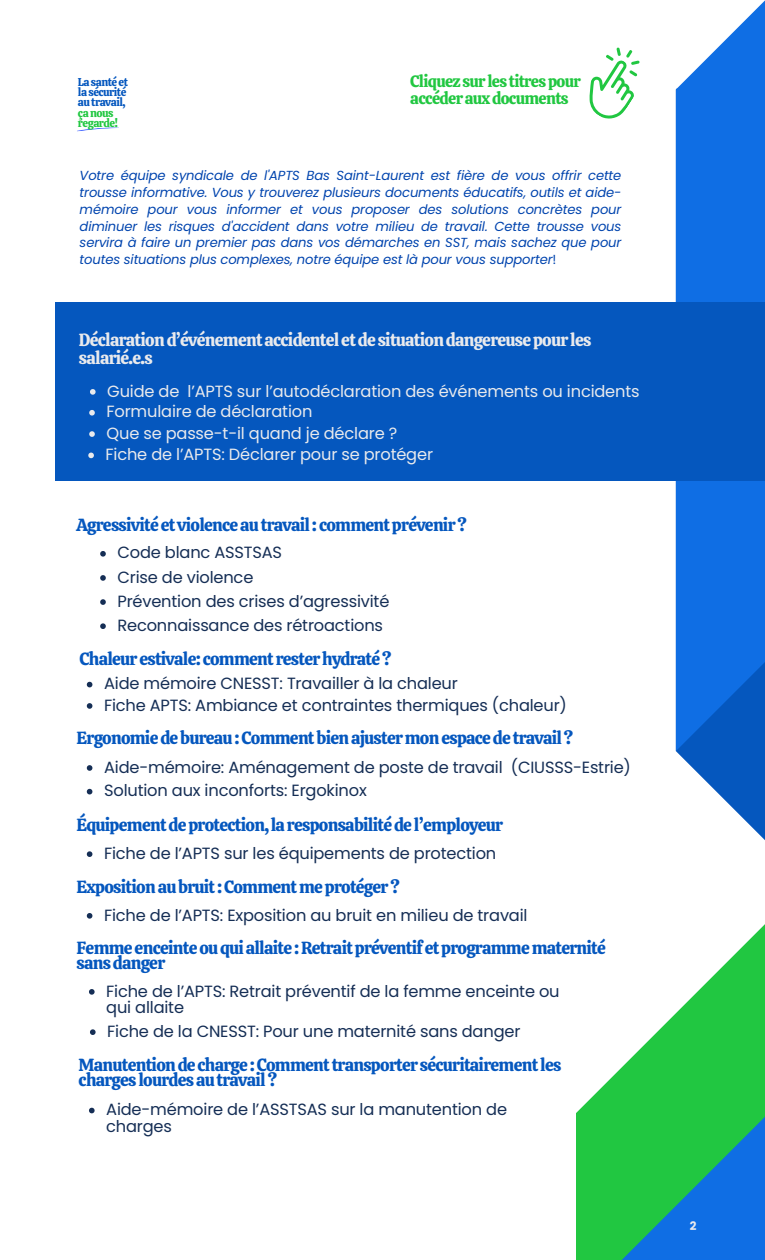
<style>
.page{position:relative;width:765px;height:1260px;background:#fff}
.page>*{position:absolute;margin:0;border:0;box-sizing:border-box;transform-origin:0 0}
.t1{font:17.5px/15px "Calistoga";letter-spacing:-.04em;color:#0557be}
.t2{font:17.5px/17.8px "Calistoga";letter-spacing:-.04em;color:#e9eaed}
.t3{font:16.25px/16.9px "Poppins";letter-spacing:-.01em;color:#152e55}
.t4{font:16.25px "Poppins";letter-spacing:-.01em;color:#e9eaed}
.t5{font:16.25px/16.6px "Calistoga";letter-spacing:-.04em;color:#21c741}
.t6{font:italic 13.12px/16.9px "Poppins";letter-spacing:-.01em;color:#0044ae;text-align:justify}
.t7{font:700 11.75px "Poppins";color:#e9eaed}
.t8{font:11.25px/10.2px "Calistoga";letter-spacing:-.04em;color:#0557be}
.t9{font:11.25px/10.2px "Calistoga";letter-spacing:-.04em;color:#21c741}
.s1{font-style:normal}
</style>
<div class="page">
<svg style="left:577px;top:647px;width:99px;height:613px"></svg>
<svg style="left:676px;top:751px;width:89px;height:509px"></svg>
<svg style="left:676px;top:0;width:89px;height:751px;background:#2177e3"></svg>
<svg style="left:77px;top:127px;width:42px;height:5px"></svg>
<div style="left:55px;top:302px;width:710px;height:179px;background:#0557be"></div>
<svg style="left:589px;top:47px;width:51px;height:72px"></svg>
<svg style="left:87px;top:765px;width:5px;height:6px"></svg>
<svg style="left:89px;top:410px;width:6px;height:6px"></svg>
<svg style="left:90px;top:389px;width:6px;height:6px"></svg>
<svg style="left:87px;top:913px;width:5px;height:6px"></svg>
<svg style="left:87px;top:851px;width:5px;height:6px"></svg>
<svg style="left:87px;top:789px;width:5px;height:5px"></svg>
<svg style="left:100px;top:551px;width:6px;height:6px"></svg>
<svg style="left:100px;top:575px;width:6px;height:6px"></svg>
<svg style="left:100px;top:599px;width:6px;height:6px"></svg>
<svg style="left:100px;top:623px;width:6px;height:6px"></svg>
<svg style="left:87px;top:682px;width:5px;height:5px"></svg>
<svg style="left:89px;top:1108px;width:6px;height:5px"></svg>
<svg style="left:89px;top:989px;width:6px;height:6px"></svg>
<svg style="left:89px;top:431px;width:6px;height:6px"></svg>
<svg style="left:87px;top:703px;width:5px;height:6px"></svg>
<svg style="left:90px;top:1029px;width:6px;height:6px"></svg>
<svg style="left:88px;top:453px;width:6px;height:5px"></svg>
<p class="t8" style="left:78px;top:77px;width:52px">Lasantéet lasécurité autravail,</p>
<p class="t9" style="left:78px;top:108px;width:41px">çanous regarde!</p>
<p class="t5" style="left:410px;top:73px;width:172px">Cliquezsurlestitrespour accéderauxdocuments</p>
<p class="t6" style="left:80px;top:167px;width:543px">Votre équipe syndicale de l'APTS Bas Saint-Laurent est fière de vous offrir cette trousse informative. Vous y trouverez plusieurs documents éducatifs, outils et aide&shy;mémoire pour vous informer et vous proposer des solutions concrètes pour diminuer les risques d'accident dans votre milieu de travail. Cette trousse vous servira à faire un premier pas dans vos démarches en SST, mais sachez que pour toutes situations plus complexes, notre équipe est là pour vous supporter<span class="s1">!</span></p>
<p class="t2" style="left:79px;top:331px;width:514px">Déclarationd’événementaccidenteletdesituationdangereusepourles salarié.e.s</p>
<p class="t4" style="left:107px;top:379px;width:534px">Guide de l’APTS sur l’autodéclaration des événements ou incidents</p>
<h1 class="t4" style="left:107px;top:400px;width:207px">Formulaire de déclaration</h1>
<p class="t4" style="left:107px;top:422px;width:292px">Que se passe-t-il quand je déclare ?</p>
<h1 class="t4" style="left:106px;top:443px;width:329px">Fiche de l’APTS: Déclarer pour se protéger</h1>
<p class="t1" style="left:76px;top:518px;width:392px">Agressivitéetviolenceautravail:commentprévenir?</p>
<p class="t3" style="left:117px;top:544px;width:166px">Code blanc ASSTSAS</p>
<p class="t3" style="left:117px;top:568px;width:137px">Crise de violence</p>
<p class="t3" style="left:117px;top:593px;width:273px">Prévention des crises d’agressivité</p>
<h1 class="t3" style="left:117px;top:617px;width:267px">Reconnaissance des rétroactions</h1>
<p class="t1" style="left:80px;top:652px;width:313px">Chaleurestivale:commentresterhydraté?</p>
<h1 class="t3" style="left:104px;top:675px;width:355px">Aide mémoire CNESST: Travailler à la chaleur</h1>
<h1 class="t3" style="left:104px;top:697px;width:464px">Fiche APTS: Ambiance et contraintes thermiques (chaleur)</h1>
<p class="t1" style="left:76px;top:731px;width:498px">Ergonomiedebureau:Commentbienajustermonespacedetravail?</p>
<h1 class="t3" style="left:104px;top:782px;width:264px">Solution aux inconforts: Ergokinox</h1>
<p class="t3" style="left:104px;top:759px;width:528px">Aide-mémoire: Aménagement de poste de travail (CIUSSS-Estrie)</p>
<h2 class="t1" style="left:76px;top:817px;width:428px">Équipementdeprotection,laresponsabilitédel’employeur</h2>
<h1 class="t3" style="left:104px;top:845px;width:394px">Fiche de l’APTS sur les équipements de protection</h1>
<p class="t1" style="left:76px;top:879px;width:325px">Expositionaubruit:Commentmeprotéger?</p>
<p class="t3" style="left:104px;top:906px;width:425px">Fiche de l’APTS: Exposition au bruit en milieu de travail</p>
<p class="t1" style="left:76px;top:941px;width:531px">Femmeenceinteouquiallaite:Retraitpréventifetprogrammematernité sansdanger</p>
<h1 class="t3" style="left:106px;top:982px;width:455px">Fiche de l’APTS: Retrait préventif de la femme enceinte ou qui allaite</h1>
<p class="t3" style="left:107px;top:1023px;width:415px">Fiche de la CNESST: Pour une maternité sans danger</p>
<p class="t1" style="left:79px;top:1058px;width:484px">Manutentiondecharge:Commenttransportersécuritairementles chargeslourdesautravail?</p>
<p class="t3" style="left:106px;top:1101px;width:402px">Aide-mémoire de l’ASSTSAS sur la manutention de charges</p>
<p class="t7" style="left:690px;top:1217px;width:8px">2</p>
</div>
